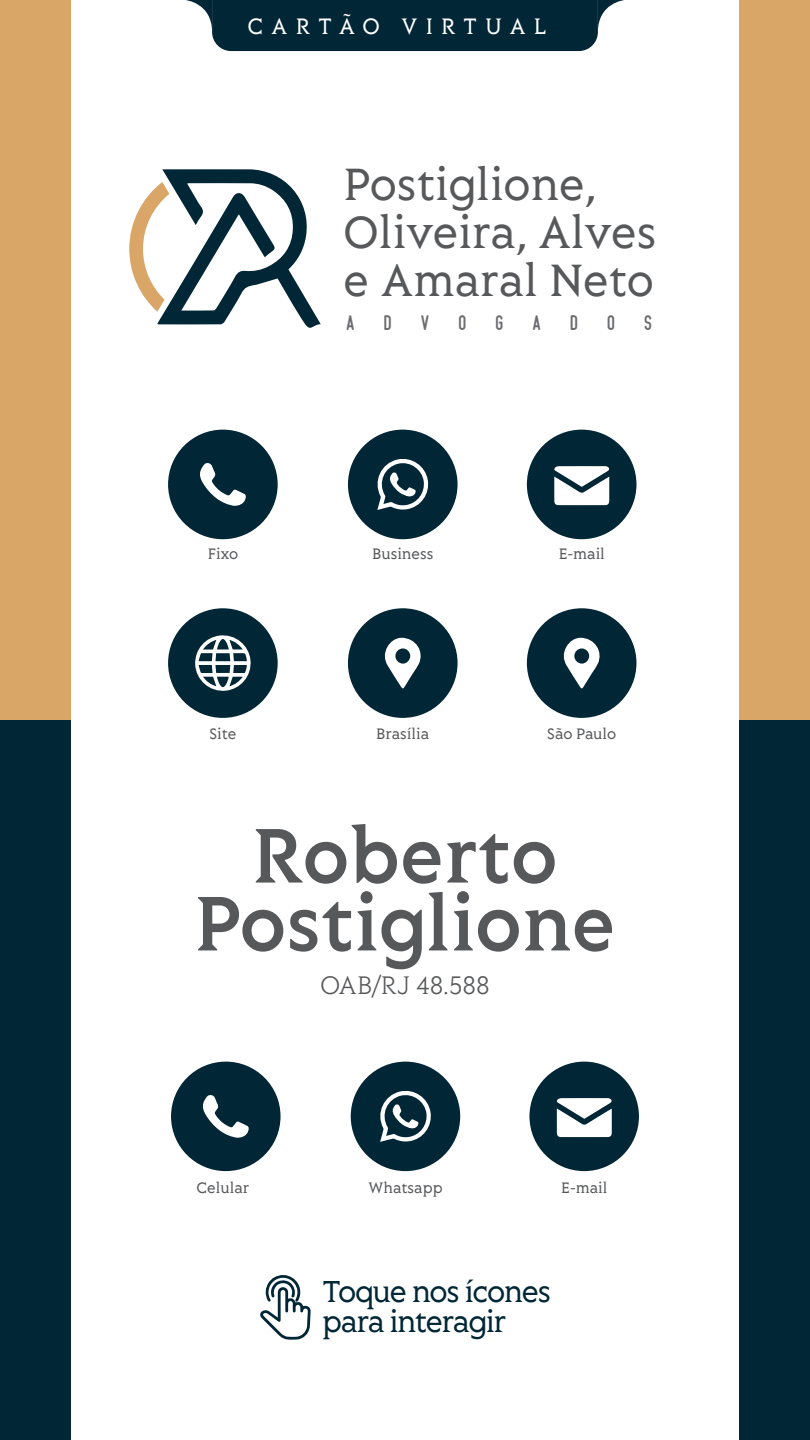
<style>
.page{position:relative;width:810px;height:1440px;background:#fff}
.page>*{position:absolute;margin:0;border:0;box-sizing:border-box;transform-origin:0 0}
.t1{font:600 86.47px/67.9px "Lovato";color:#57585a;text-align:center;scale:.96 1}
.t2{font:50.62px/48.2px "Lovato";color:#57585a;scale:.96 1}
.t3{font:33.97px/29.5px "Lovato";letter-spacing:-.04em;color:#012635;scale:.96 1}
.t4{font:300 28.42px "Lovato";color:#57585a;scale:.96 1}
.t5{font:25.05px "Lovato";letter-spacing:.32em;color:#fff;scale:.96 1}
.t6{font:21.23px "Beatster Demo";color:#6c6d70;scale:.96 1}
.t7{font:17.02px "Lovato";color:#57585a;scale:.96 1}
</style>
<div class="page">
<div style="left:0;top:0;width:71px;height:720px;background:#d9a668"></div>
<div style="left:0;top:720px;width:71px;height:720px;background:#012635"></div>
<div style="left:739px;top:0;width:71px;height:720px;background:#d9a668"></div>
<div style="left:739px;top:720px;width:71px;height:720px;background:#012635"></div>
<svg style="left:260px;top:1275px;width:51px;height:65px"></svg>
<svg style="left:186px;top:0;width:438px;height:51px;background:#1c3d4a"></svg>
<div style="left:351px;top:1062px;width:109px;height:109px;background:#012635;border-radius:50%"></div>
<svg style="left:380px;top:1090px;width:51px;height:52px"></svg>
<div style="left:529px;top:1062px;width:110px;height:109px;background:#012635;border-radius:50%"></div>
<svg style="left:556px;top:1098px;width:56px;height:39px;background:#ced5d8"></svg>
<div style="left:171px;top:1062px;width:110px;height:109px;background:#012635;border-radius:50%"></div>
<svg style="left:203px;top:1095px;width:46px;height:43px"></svg>
<div style="left:348px;top:430px;width:110px;height:109px;background:#012635;border-radius:50%"></div>
<svg style="left:377px;top:459px;width:52px;height:51px"></svg>
<div style="left:527px;top:430px;width:109px;height:109px;background:#012635;border-radius:50%"></div>
<svg style="left:554px;top:466px;width:56px;height:39px;background:#ced5d8"></svg>
<div style="left:168px;top:430px;width:110px;height:109px;background:#012635;border-radius:50%"></div>
<svg style="left:200px;top:463px;width:46px;height:43px"></svg>
<div style="left:348px;top:608px;width:110px;height:110px;background:#012635;border-radius:50%"></div>
<svg style="left:384px;top:638px;width:37px;height:51px"></svg>
<div style="left:527px;top:608px;width:109px;height:110px;background:#012635;border-radius:50%"></div>
<svg style="left:563px;top:638px;width:37px;height:51px"></svg>
<div style="left:168px;top:608px;width:110px;height:110px;background:#012635;border-radius:50%"></div>
<svg style="left:195px;top:635px;width:56px;height:56px"></svg>
<svg style="left:129px;top:169px;width:192px;height:159px"></svg>
<h3 class="t5" style="left:248px;top:11px;width:313px">CARTÃO VIRTUAL</h3>
<h2 class="t2" style="left:344px;top:158px;width:328px">Postiglione,<br>Oliveira, Alves e Amaral Neto</h2>
<p class="t6" style="left:346px;top:312px;width:11px">A</p>
<p class="t6" style="left:384px;top:312px;width:10px">D</p>
<p class="t6" style="left:421px;top:312px;width:11px">V</p>
<p class="t6" style="left:458px;top:312px;width:10px">O</p>
<p class="t6" style="left:495px;top:312px;width:10px">G</p>
<p class="t6" style="left:532px;top:312px;width:11px">A</p>
<p class="t6" style="left:570px;top:312px;width:10px">D</p>
<p class="t6" style="left:607px;top:312px;width:10px">O</p>
<p class="t6" style="left:644px;top:312px;width:10px">S</p>
<p class="t7" style="left:208px;top:543px;width:33px">Fixo</p>
<p class="t7" style="left:372px;top:543px;width:65px">Business</p>
<p class="t7" style="left:559px;top:543px;width:50px">E-mail</p>
<p class="t7" style="left:209px;top:723px;width:30px">Site</p>
<p class="t7" style="left:376px;top:723px;width:57px">Brasília</p>
<p class="t7" style="left:547px;top:723px;width:74px">São Paulo</p>
<h1 class="t1" style="left:195px;top:820px;width:440px">Roberto<br>Postiglione</h1>
<h3 class="t4" style="left:320px;top:969px;width:178px">OAB/RJ 48.588</h3>
<p class="t7" style="left:197px;top:1177px;width:56px">Celular</p>
<p class="t7" style="left:369px;top:1177px;width:79px">Whatsapp</p>
<p class="t7" style="left:561px;top:1177px;width:50px">E-mail</p>
<h3 class="t3" style="left:322px;top:1276px;width:240px">Toque nos ícones para interagir</h3>
</div>
